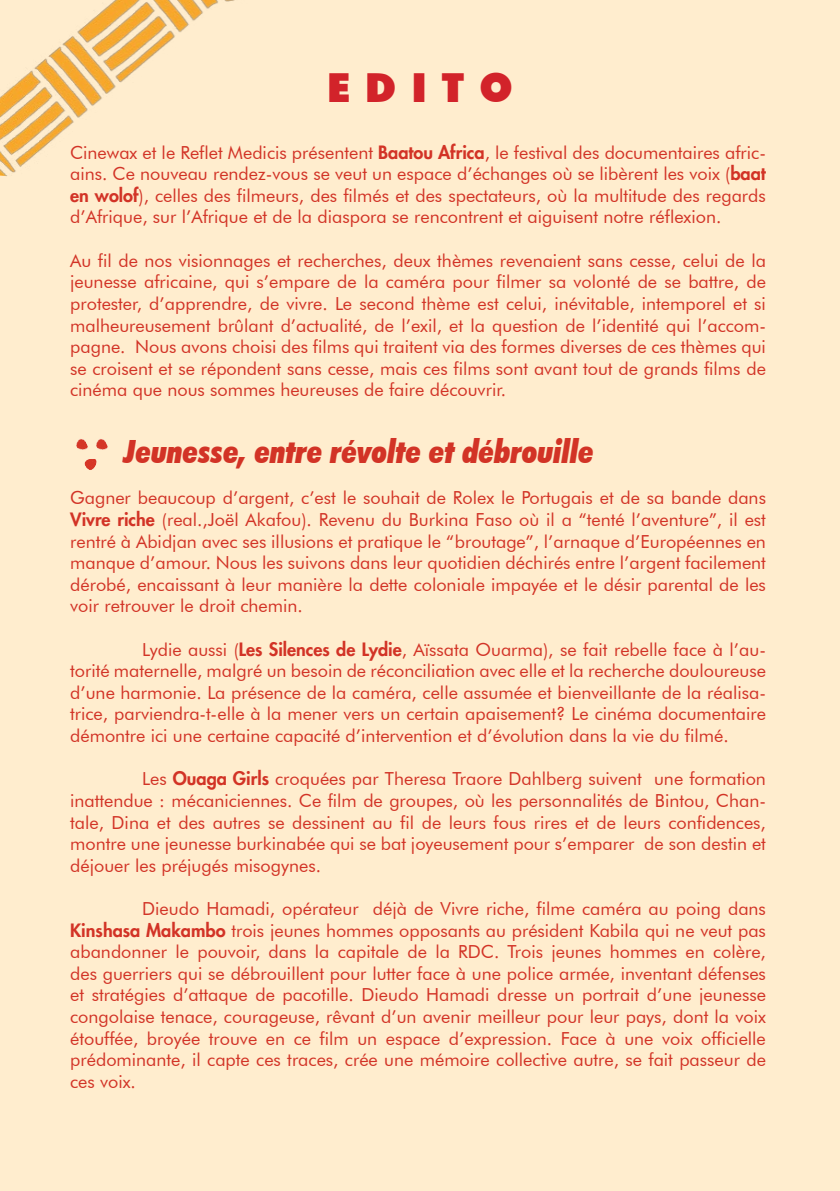
<style>
.page{position:relative;width:840px;height:1191px;background:#fff}
.page>*{position:absolute;margin:0;border:0;box-sizing:border-box;transform-origin:0 0}
.t1{font:900 40px "Futura BT";letter-spacing:.36em;color:#d2232a}
.t2{font:italic 900 condensed 32px "Futura BT";color:#d23326}
.t3{font:18px/21.6px "Futura BT";color:#d23326;text-align:justify}
.s1{font-family:"Futura";font-weight:800}
</style>
<div class="page">
<div style="left:0;top:0;width:839px;height:1191px;background:#ffedce"></div>
<img style="left:0;top:0;width:235px;height:176px">
<img style="left:76px;top:439px;width:32px;height:11px">
<img style="left:84px;top:459px;width:13px;height:11px">
<h1 class="t1" style="left:327px;top:64px;width:187px">EDITO</h1>
<p class="t3" style="left:70px;top:141px;width:697px">Cinewax et le Reflet Medicis présentent <span class="s1">Baatou Africa</span>, le festival des documentaires afric&shy;ains. Ce nouveau rendez-vous se veut un espace d’échanges où se libèrent les voix (<span class="s1">baat en wolof</span>), celles des filmeurs, des filmés et des spectateurs, où la multitude des regards d’Afrique, sur l’Afrique et de la diaspora se rencontrent et aiguisent notre réflexion.</p>
<p class="t3" style="left:70px;top:249px;width:697px">Au fil de nos visionnages et recherches, deux thèmes revenaient sans cesse, celui de la jeunesse africaine, qui s’empare de la caméra pour filmer sa volonté de se battre, de protester, d’apprendre, de vivre. Le second thème est celui, inévitable, intemporel et si malheureusement brûlant d’actualité, de l’exil, et la question de l’identité qui l’accom&shy;pagne. Nous avons choisi des films qui traitent via des formes diverses de ces thèmes qui se croisent et se répondent sans cesse, mais ces films sont avant tout de grands films de cinéma que nous sommes heureuses de faire découvrir.</p>
<h2 class="t2" style="left:124px;top:432px;width:471px">Jeunesse, entre révolte et débrouille</h2>
<p class="t3" style="left:70px;top:487px;width:697px">Gagner beaucoup d’argent, c’est le souhait de Rolex le Portugais et de sa bande dans <span class="s1">Vivre riche</span> (real.,Joël Akafou). Revenu du Burkina Faso où il a “tenté l’aventure”, il est rentré à Abidjan avec ses illusions et pratique le “broutage”, l’arnaque d’Européennes en manque d’amour. Nous les suivons dans leur quotidien déchirés entre l’argent facilement dérobé, encaissant à leur manière la dette coloniale impayée et le désir parental de les voir retrouver le droit chemin.</p>
<p class="t3" style="left:70px;top:638px;width:697px;text-indent:72px">Lydie aussi (<span class="s1">Les Silences de Lydie</span>, Aïssata Ouarma), se fait rebelle face à l’au&shy;torité maternelle, malgré un besoin de réconciliation avec elle et la recherche douloureuse d’une harmonie. La présence de la caméra, celle assumée et bienveillante de la réalisa&shy;trice, parviendra-t-elle à la mener vers un certain apaisement? Le cinéma documentaire démontre ici une certaine capacité d’intervention et d’évolution dans la vie du filmé.</p>
<p class="t3" style="left:70px;top:768px;width:697px;text-indent:72px">Les <span class="s1">Ouaga Girls</span> croquées par Theresa Traore Dahlberg suivent une formation inattendue : mécaniciennes. Ce film de groupes, où les personnalités de Bintou, Chan&shy;tale, Dina et des autres se dessinent au fil de leurs fous rires et de leurs confidences, montre une jeunesse burkinabée qui se bat joyeusement pour s’emparer de son destin et déjouer les préjugés misogynes.</p>
<p class="t3" style="left:70px;top:897px;width:697px;text-indent:72px">Dieudo Hamadi, opérateur déjà de Vivre riche, filme caméra au poing dans <span class="s1">Kinshasa Makambo</span> trois jeunes hommes opposants au président Kabila qui ne veut pas abandonner le pouvoir, dans la capitale de la RDC. Trois jeunes hommes en colère, des guerriers qui se débrouillent pour lutter face à une police armée, inventant défenses et stratégies d’attaque de pacotille. Dieudo Hamadi dresse un portrait d’une jeunesse congolaise tenace, courageuse, rêvant d’un avenir meilleur pour leur pays, dont la voix étouffée, broyée trouve en ce film un espace d’expression. Face à une voix officielle prédominante, il capte ces traces, crée une mémoire collective autre, se fait passeur de ces voix.</p>
</div>
